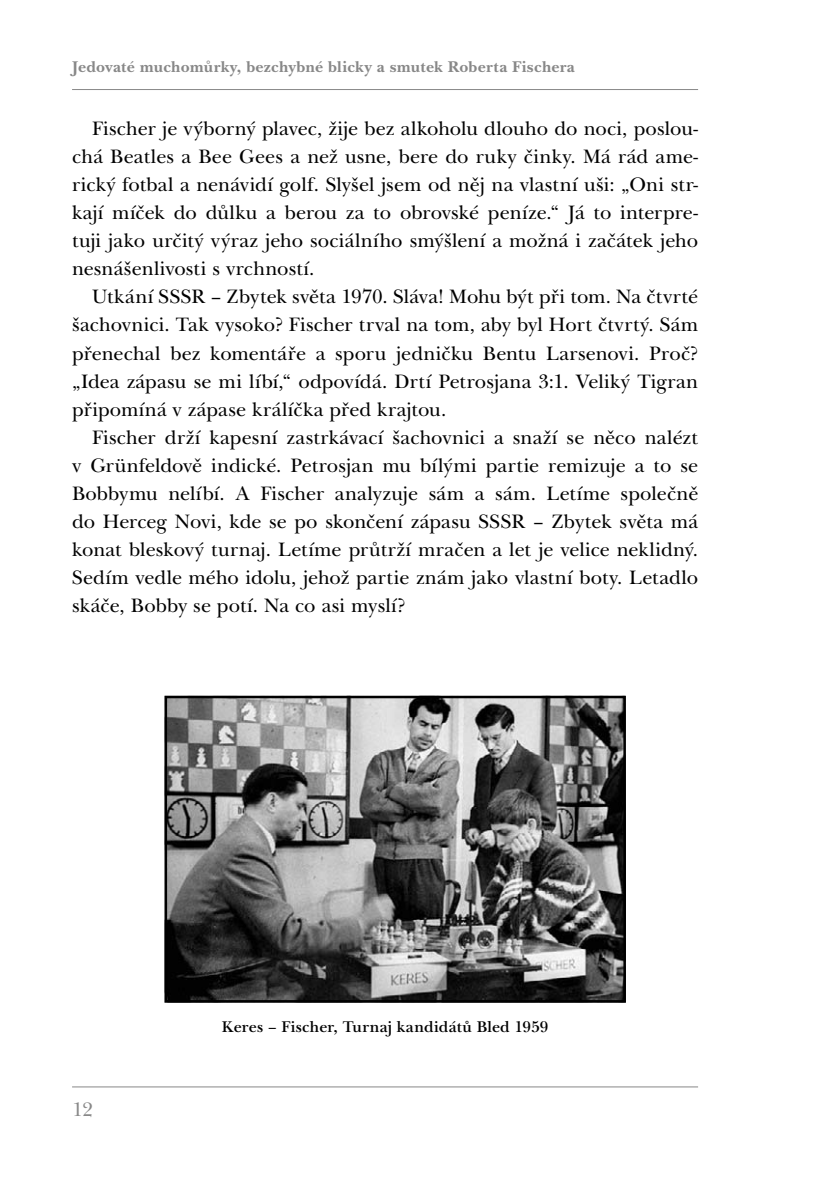
<style>
.page{position:relative;width:840px;height:1191px;background:#fff}
.page>*{position:absolute;margin:0;border:0;box-sizing:border-box;transform-origin:0 0}
.t1{font:20px "New Baskervilltc TOT Rom";letter-spacing:.005em;color:#000}
.t2{font:20px "New Baskervilltc TOT Rom";color:#888}
.t3{font:700 16px "New Baskervil Itc TOT";letter-spacing:.01em;color:#888}
.t4{font:16px "New Baskervil Itc TOT Sem Bol";letter-spacing:.01em;color:#000}
</style>
<div class="page">
<hr style="left:72px;top:1086px;width:625px;height:1px;background:#888">
<svg style="left:164px;top:695px;width:462px;height:308px;background:#6f6f6f"></svg>
<hr style="left:72px;top:89px;width:625px;height:1px;background:#888">
<p class="t3" style="left:72px;top:60px;width:504px">Jedovaté muchomůrky, bezchybné blicky a smutek Roberta Fischera</p>
<p class="t1" style="left:92px;top:121px;width:607px">Fischer je výborný plavec, žije bez alkoholu dlouho do noci, poslou-</p>
<p class="t1" style="left:72px;top:149px;width:627px">chá Beatles a Bee Gees a než usne, bere do ruky činky. Má rád ame-</p>
<p class="t1" style="left:72px;top:177px;width:627px">rický fotbal a nenávidí golf. Slyšel jsem od něj na vlastní uši: „Oni str-</p>
<p class="t1" style="left:72px;top:205px;width:627px">kají míček do důlku a berou za to obrovské peníze.“ Já to interpre-</p>
<p class="t1" style="left:72px;top:233px;width:627px">tuji jako určitý výraz jeho sociálního smýšlení a možná i začátek jeho</p>
<p class="t1" style="left:72px;top:261px;width:243px">nesnášenlivosti s vrchností.</p>
<p class="t1" style="left:92px;top:289px;width:607px">Utkání SSSR – Zbytek světa 1970. Sláva! Mohu být při tom. Na čtvrté</p>
<p class="t1" style="left:72px;top:317px;width:627px">šachovnici. Tak vysoko? Fischer trval na tom, aby byl Hort čtvrtý. Sám</p>
<p class="t1" style="left:72px;top:345px;width:627px">přenechal bez komentáře a sporu jedničku Bentu Larsenovi. Proč?</p>
<p class="t1" style="left:72px;top:373px;width:627px">„Idea zápasu se mi líbí,“ odpovídá. Drtí Petrosjana 3:1. Veliký Tigran</p>
<p class="t1" style="left:72px;top:401px;width:375px">připomíná v zápase králíčka před krajtou.</p>
<p class="t1" style="left:92px;top:429px;width:607px">Fischer drží kapesní zastrkávací šachovnici a snaží se něco nalézt</p>
<p class="t1" style="left:72px;top:457px;width:627px">v Grünfeldově indické. Petrosjan mu bílými partie remizuje a to se</p>
<p class="t1" style="left:72px;top:485px;width:627px">Bobbymu nelíbí. A Fischer analyzuje sám a sám. Letíme společně</p>
<p class="t1" style="left:72px;top:513px;width:627px">do Herceg Novi, kde se po skončení zápasu SSSR – Zbytek světa má</p>
<p class="t1" style="left:72px;top:541px;width:627px">konat bleskový turnaj. Letíme průtrží mračen a let je velice neklidný.</p>
<p class="t1" style="left:72px;top:569px;width:627px">Sedím vedle mého idolu, jehož partie znám jako vlastní boty. Letadlo</p>
<p class="t1" style="left:72px;top:597px;width:334px">skáče, Bobby se potí. Na co asi myslí?</p>
<p class="t2" style="left:72px;top:1101px;width:23px">12</p>
<p class="t4" style="left:221px;top:1019px;width:328px">Keres – Fischer, Turnaj kandidátů Bled 1959</p>
</div>
